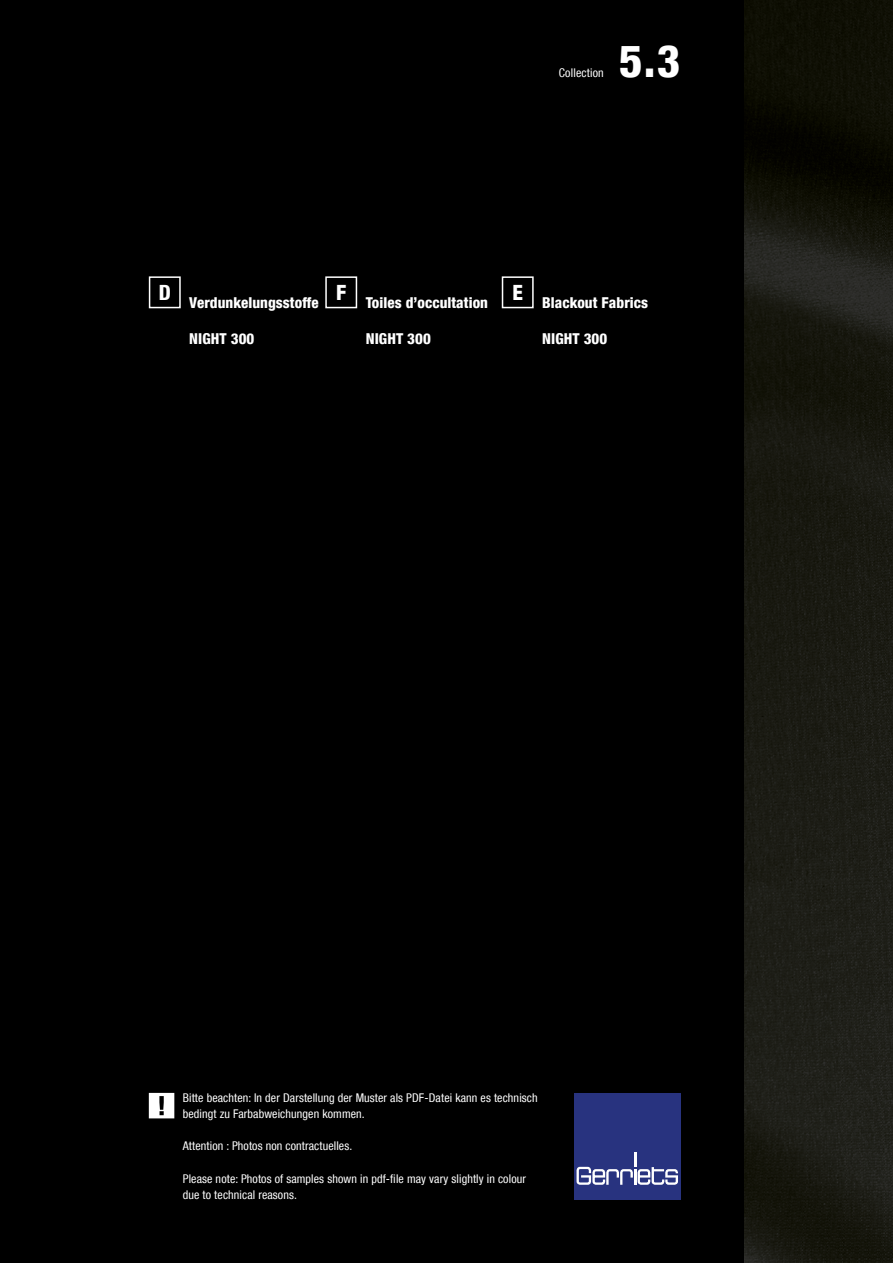
<style>
.page{position:relative;width:893px;height:1263px;background:#000}
.page>*{position:absolute;margin:0;border:0;box-sizing:border-box;transform-origin:0 0}
.t1{font:800 condensed 45px "Helvetica Neue LT Com";color:#fff}
.t2{font:800 condensed 21px "Helvetica Neue LT Com";color:#fff}
.t3{font:800 condensed 15px "Helvetica Neue LT Com";letter-spacing:.005em;color:#fff}
.t4{font:condensed 12px/16.2px "Helvetica Neue LT Com";letter-spacing:.01em;color:#fff}
</style>
<div class="page">
<img style="left:744px;top:0;width:149px;height:1263px">
<div style="left:574px;top:1093px;width:106px;height:106px;background:#28337f"></div>
<svg style="left:576px;top:1152px;width:102px;height:33px"></svg>
<div style="left:149px;top:276px;width:32px;height:32px;border:2px solid #fff"></div>
<div style="left:325px;top:276px;width:32px;height:32px;border:2px solid #fff"></div>
<div style="left:502px;top:276px;width:32px;height:32px;border:2px solid #fff"></div>
<svg style="left:149px;top:1093px;width:25px;height:25px"></svg>
<p class="t4" style="left:559px;top:64px;width:46px">Collection</p>
<h1 class="t1" style="left:619px;top:33px;width:63px">5.3</h1>
<h2 class="t2" style="left:159px;top:279px;width:14px">D</h2>
<h2 class="t2" style="left:336px;top:279px;width:12px">F</h2>
<h2 class="t2" style="left:512px;top:279px;width:12px">E</h2>
<p class="t3" style="left:189px;top:294px;width:131px">Verdunkelungsstoffe</p>
<p class="t3" style="left:189px;top:330px;width:67px">NIGHT 300</p>
<p class="t3" style="left:366px;top:294px;width:124px">Toiles d’occultation</p>
<p class="t3" style="left:366px;top:330px;width:67px">NIGHT 300</p>
<p class="t3" style="left:542px;top:294px;width:107px">Blackout Fabrics</p>
<p class="t3" style="left:542px;top:330px;width:67px">NIGHT 300</p>
<p class="t4" style="left:183px;top:1089px;width:356px">Bitte beachten: In der Darstellung der Muster als PDF-Datei kann es technisch bedingt zu Farbabweichungen kommen.</p>
<p class="t4" style="left:183px;top:1138px;width:171px">Attention : Photos non contractuelles.</p>
<p class="t4" style="left:183px;top:1170px;width:345px">Please note: Photos of samples shown in pdf-file may vary slightly in colour due to technical reasons.</p>
</div>
